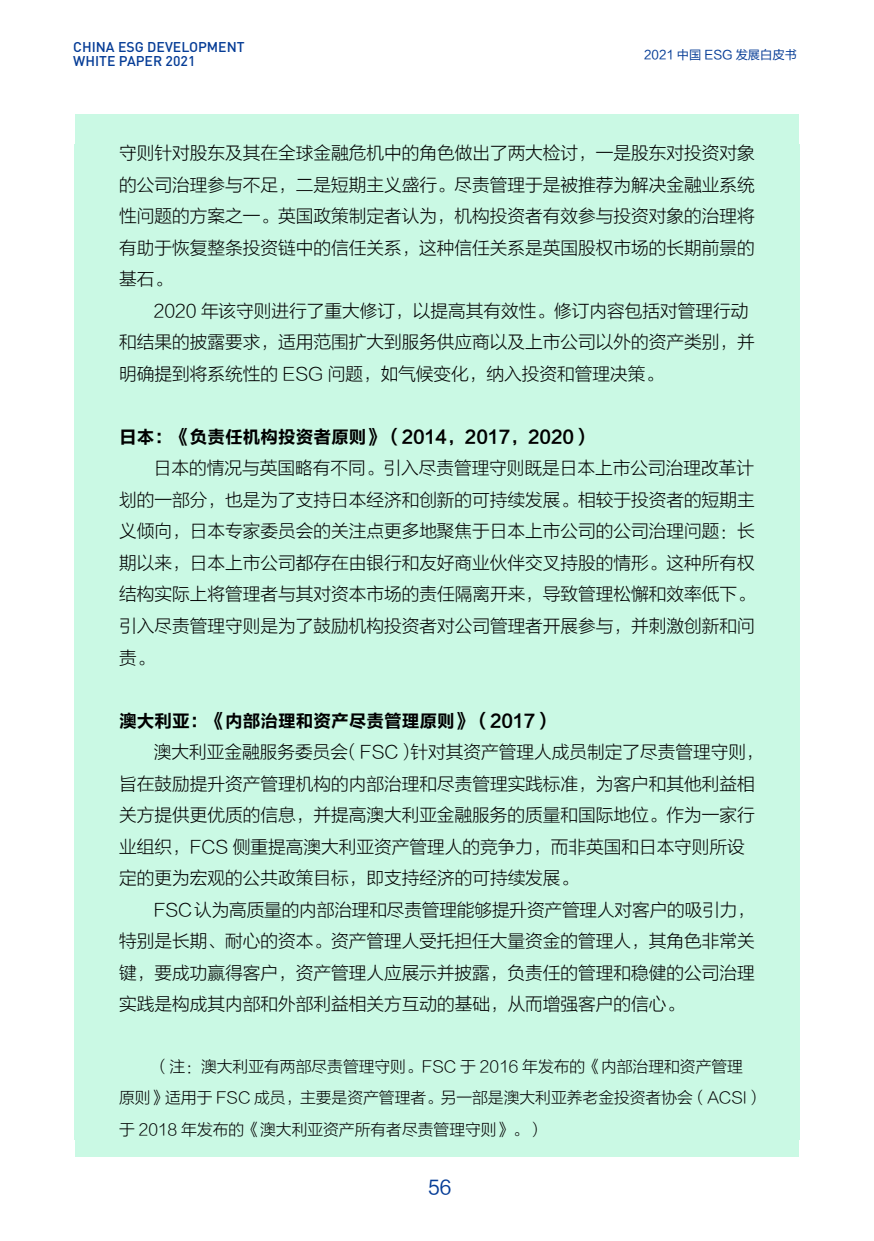
<style>
.page{position:relative;width:874px;height:1241px;background:#fff}
.page>*{position:absolute;margin:0;border:0;box-sizing:border-box;transform-origin:0 0}
.t1{font:19.25px "FZLTHK GBK1 0";color:#053c96}
.t2{font:17.68px/31.5px "FZLTXHJW GB1 0";color:#000;text-align:justify}
.t3{font:17.68px "FZLTCHK GBK1 0";color:#000}
.t4{font:15.75px/31.5px "FZLTXHJW GB1 0";color:#000}
.t5{font:500 14px/14px "DIN";color:#053c96}
.t6{font:12.25px "FZLTHK GBK1 0";color:#053c96}
</style>
<div class="page">
<div style="left:75px;top:114px;width:723px;height:1042px;background:#caf9e4"></div>
<div style="left:74px;top:144px;width:725px;height:994px;background:#caf9e4"></div>
<p class="t5" style="left:73px;top:40px;width:173px">CHINA ESG DEVELOPMENT<br>WHITE PAPER 2021</p>
<p class="t6" style="left:644px;top:48px;width:154px">2021 中国 ESG 发展白皮书</p>
<p class="t2" style="left:119px;top:138px;width:636px">守则针对股东及其在全球金融危机中的角色做出了两大检讨，一是股东对投资对象的公司治理参与不足，二是短期主义盛行。尽责管理于是被推荐为解决金融业系统性问题的方案之一。英国政策制定者认为，机构投资者有效参与投资对象的治理将有助于恢复整条投资链中的信任关系，这种信任关系是英国股权市场的长期前景的基石。</p>
<p class="t2" style="left:119px;top:295px;width:636px;text-align:left;text-indent:35px">2020 年该守则进行了重大修订，以提高其有效性。修订内容包括对管理行动和结果的披露要求，适用范围扩大到服务供应商以及上市公司以外的资产类别，并明确提到将系统性的 ESG 问题，如气候变化，纳入投资和管理决策。</p>
<p class="t3" style="left:119px;top:427px;width:474px">日本：《负责任机构投资者原则》（2014，2017，2020）</p>
<p class="t2" style="left:119px;top:453px;width:636px;text-indent:35px">日本的情况与英国略有不同。引入尽责管理守则既是日本上市公司治理改革计划的一部分，也是为了支持日本经济和创新的可持续发展。相较于投资者的短期主义倾向，日本专家委员会的关注点更多地聚焦于日本上市公司的公司治理问题：长期以来，日本上市公司都存在由银行和友好商业伙伴交叉持股的情形。这种所有权结构实际上将管理者与其对资本市场的责任隔离开来，导致管理松懈和效率低下。引入尽责管理守则是为了鼓励机构投资者对公司管理者开展参与，并刺激创新和问责。</p>
<p class="t3" style="left:119px;top:710px;width:435px">澳大利亚：《内部治理和资产尽责管理原则》（2017）</p>
<p class="t2" style="left:119px;top:736px;width:645px;text-align:left;text-indent:35px">澳大利亚金融服务委员会（FSC）针对其资产管理人成员制定了尽责管理守则，旨在鼓励提升资产管理机构的内部治理和尽责管理实践标准，为客户和其他利益相关方提供更优质的信息，并提高澳大利亚金融服务的质量和国际地位。作为一家行业组织，FCS 侧重提高澳大利亚资产管理人的竞争力，而非英国和日本守则所设定的更为宏观的公共政策目标，即支持经济的可持续发展。</p>
<p class="t2" style="left:119px;top:894px;width:637px;text-indent:35px">FSC认为高质量的内部治理和尽责管理能够提升资产管理人对客户的吸引力，特别是长期、耐心的资本。资产管理人受托担任大量资金的管理人，其角色非常关键，要成功赢得客户，资产管理人应展示并披露，负责任的管理和稳健的公司治理实践是构成其内部和外部利益相关方互动的基础，从而增强客户的信心。</p>
<p class="t4" style="left:119px;top:1050px;width:644px;text-indent:35px">（注：澳大利亚有两部尽责管理守则。FSC 于 2016 年发布的《内部治理和资产管理原则》适用于 FSC 成员，主要是资产管理者。另一部是澳大利亚养老金投资者协会（ACSI）于 2018 年发布的《澳大利亚资产所有者尽责管理守则》。）</p>
<p class="t1" style="left:428px;top:1176px;width:25px">56</p>
</div>
